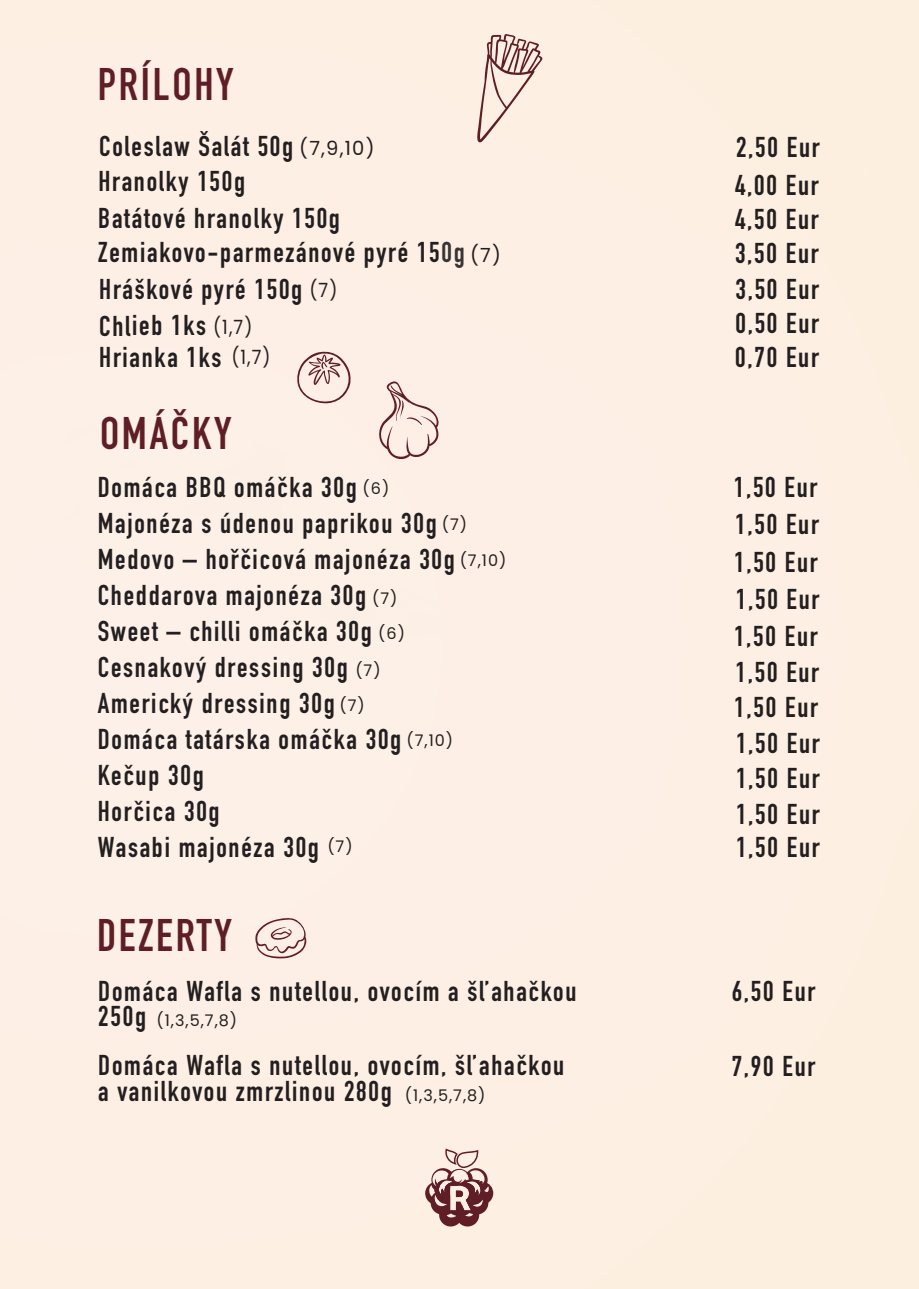
<style>
.page{position:relative;width:919px;height:1289px;background:#fff}
.page>*{position:absolute;margin:0;border:0;box-sizing:border-box;transform-origin:0 0}
.t1{font:700 45px "DIN Condensed";letter-spacing:.06em;color:#5f1e25}
.t2{font:700 28.2px/36px "DIN Condensed";letter-spacing:.06em;color:#231f20}
.t3{font:19.65px "Poppins";color:#231f20;scale:.9 1}
.t4{font:19.5px "Poppins";color:#231f20}
.t5{font:16.05px/35px "Poppins";color:#231f20;text-align:center}
.s1{font-family:"Poppins";font-weight:400;font-size:19.5px}
.s2{font-family:"Poppins";font-weight:400;font-size:19.65px}
.s3{color:rgb(35 31 32/.9)}
</style>
<div class="page">
<div style="left:0;top:0;width:918px;height:1288px;background:#fdefe3"></div>
<svg style="left:425px;top:1148px;width:69px;height:79px"></svg>
<svg style="left:255px;top:34px;width:288px;height:925px"></svg>
<h1 class="t1" style="left:98px;top:54px;width:137px">PRÍLOHY</h1>
<p class="t2" style="left:99px;top:128px;width:277px">Coleslaw Šalát 50g <span class="s1">(7,9,10)</span></p>
<p class="t2" style="left:736px;top:129px;width:85px">2,50 Eur</p>
<p class="t2" style="left:98px;top:163px;width:148px">Hranolky 150g</p>
<p class="t2" style="left:735px;top:166px;width:85px">4,00 Eur</p>
<p class="t2" style="left:98px;top:200px;width:243px">Batátové hranolky 150g</p>
<p class="t2" style="left:735px;top:201px;width:85px">4,50 Eur</p>
<p class="t4" style="left:470px;top:244px;width:32px">(7)</p>
<p class="t2" style="left:735px;top:235px;width:85px">3,50 Eur</p>
<p class="t2" style="left:99px;top:271px;width:240px">Hráškové pyré 150g <span class="s2">(7)</span></p>
<p class="t2" style="left:735px;top:271px;width:85px">3,50 Eur</p>
<p class="t2" style="left:99px;top:310px;width:124px;line-height:31.5px">Chlieb 1ks<br>Hrianka 1ks</p>
<p class="t2" style="left:98px;top:234px;width:368px">Zemiakovo-parmezánové pyré 15<span class="s3">0g</span></p>
<p class="t3" style="left:213px;top:316px;width:45px">(1,7)</p>
<p class="t2" style="left:735px;top:304px;width:85px">0,50 Eur</p>
<p class="t3" style="left:231px;top:346px;width:45px">(1,7)</p>
<p class="t2" style="left:735px;top:339px;width:85px">0,70 Eur</p>
<h1 class="t1" style="left:100px;top:403px;width:133px">OMÁČKY</h1>
<p class="t2" style="left:98px;top:469px;width:359px">Domáca BBQ omáčka 30g<br>Majonéza s údenou paprikou 30g<br>Medovo – hořčicová majonéza 30g<br>Cheddarova majonéza 30g<br>Sweet – chilli omáčka 30g<br>Cesnakový dressing 30g<br>Americký dressing 30g<br>Domáca tatárska omáčka 30g<br>Kečup 30g<br>Horčica 30g<br>Wasabi majonéza 30g</p>
<p class="t5" style="left:362px;top:470px;width:28px">(6)</p>
<p class="t5" style="left:442px;top:507px;width:27px">(7)</p>
<p class="t5" style="left:459px;top:543px;width:48px">(7,10)</p>
<p class="t5" style="left:372px;top:581px;width:34px">(7) (6)</p>
<p class="t5" style="left:355px;top:652px;width:27px">(7)</p>
<p class="t5" style="left:339px;top:688px;width:27px">(7)</p>
<p class="t5" style="left:406px;top:723px;width:48px">(7,10)</p>
<p class="t5" style="left:327px;top:829px;width:27px">(7)</p>
<h1 class="t1" style="left:97px;top:904px;width:136px">DEZERTY</h1>
<p class="t2" style="left:733px;top:469px;width:85px">1,50 Eur</p>
<p class="t2" style="left:735px;top:506px;width:85px">1,50 Eur</p>
<p class="t2" style="left:734px;top:544px;width:85px">1,50 Eur</p>
<p class="t2" style="left:734px;top:580px;width:87px;line-height:36.8px">1,50 Eur<br>1,50 Eur</p>
<p class="t2" style="left:735px;top:653px;width:85px">1,50 Eur</p>
<p class="t2" style="left:734px;top:688px;width:85px">1,50 Eur</p>
<p class="t2" style="left:736px;top:725px;width:85px;line-height:34.8px;text-align:justify">1,50 Eur 1,50 Eur 1,50 Eur 1,50 Eur</p>
<p class="t2" style="left:98px;top:977px;width:479px;line-height:25.5px">Domáca Wafla s nutellou, ovocím a šľahačkou<br>250g</p>
<p class="t2" style="left:731px;top:973px;width:85px">6,50 Eur</p>
<p class="t2" style="left:98px;top:1052px;width:467px;line-height:25.5px">Domáca Wafla s nutellou, ovocím, šľahačkou a vanilkovou zmrzlinou 280g</p>
<p class="t2" style="left:731px;top:1048px;width:85px">7,90 Eur</p>
<p class="t5" style="left:156px;top:1002px;width:82px">(1,3,5,7,8)</p>
<p class="t5" style="left:405px;top:1077px;width:82px">(1,3,5,7,8)</p>
</div>
